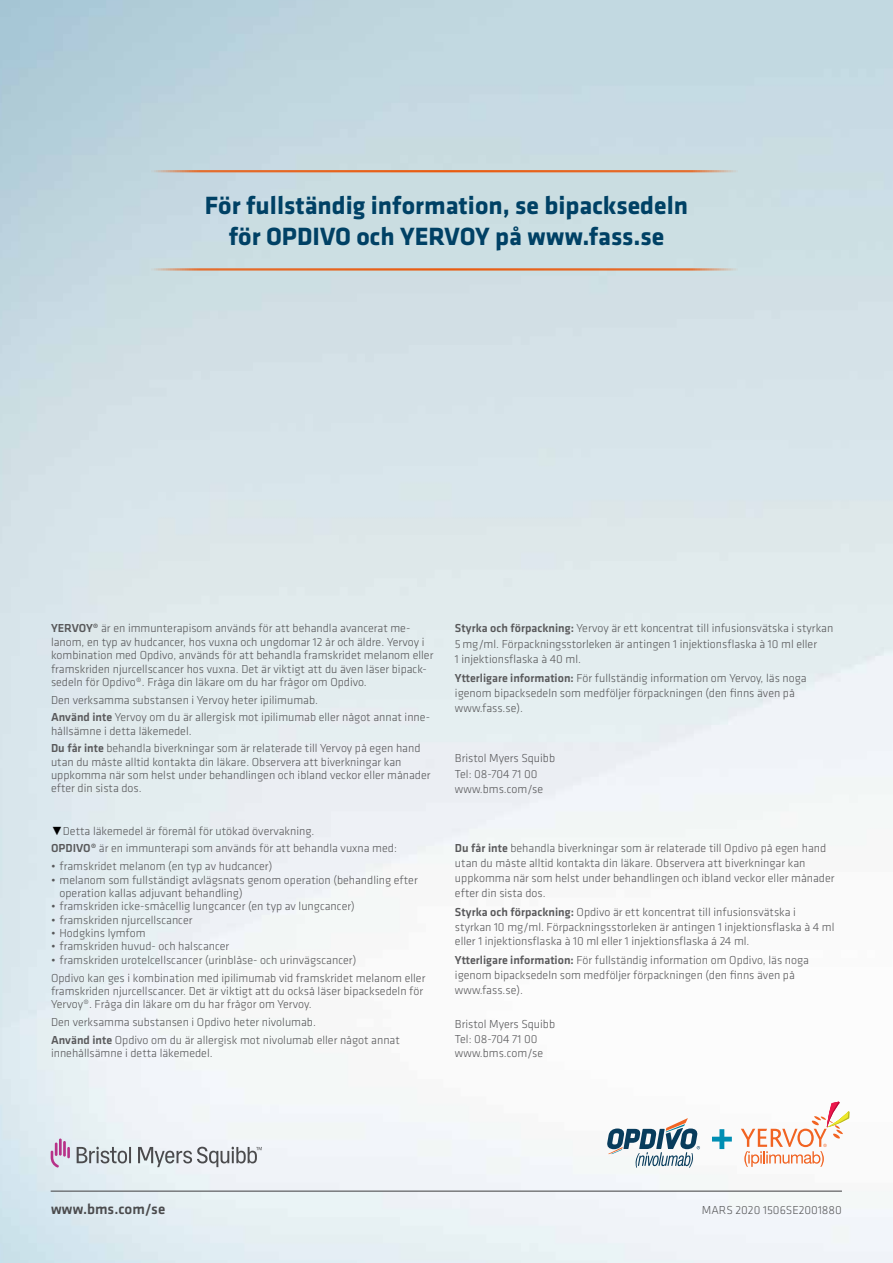
<style>
.page{position:relative;width:893px;height:1263px;background:#fff}
.page>*{position:absolute;margin:0;border:0;box-sizing:border-box;transform-origin:0 0}
.t1{font:700 25.8px/31px "Klavika";color:#004165;text-align:center}
.t2{font:500 15px "Klavika";color:#4b4b4d}
.t3{font:300 12px/13.4px "Klavika";color:#58585a}
.s1{font-weight:500}
.s2{font-family:"Times New Roman";font-weight:700;color:#000}
</style>
<div class="page">
<svg style="left:712px;top:1129px;width:20px;height:20px"></svg>
<svg style="left:607px;top:1118px;width:93px;height:50px"></svg>
<svg style="left:741px;top:1101px;width:108px;height:66px"></svg>
<svg style="left:51px;top:1138px;width:19px;height:29px"></svg>
<svg style="left:77px;top:1147px;width:185px;height:20px"></svg>
<hr style="left:51px;top:1190px;width:791px;height:2px;background:#4b4b4d">
<hr style="left:141px;top:170px;width:610px;height:2px;background:#e95b10">
<hr style="left:141px;top:268px;width:610px;height:3px;background:#e95b10">
<h1 class="t1" style="left:205px;top:189px;width:485px">För fullständig information, se bipacksedeln för OPDIVO och YERVOY på www.fass.se</h1>
<p class="t3" style="left:51px;top:622px;width:384px"><span class="s1">YERVOY®</span> är en immunterapisom används för att behandla avancerat me&shy;lanom, en typ av hudcancer, hos vuxna och ungdomar 12 år och äldre. Yervoy i kombination med Opdivo, används för att behandla framskridet melanom eller framskriden njurcellscancer hos vuxna. Det är viktigt att du även läser bipack&shy;sedeln för Opdivo®. Fråga din läkare om du har frågor om Opdivo.</p>
<p class="t3" style="left:51px;top:691px;width:380px;line-height:17.7px">Den verksamma substansen i Yervoy heter ipilimumab.<br><span class="s1">Använd inte</span> Yervoy om du är allergisk mot ipilimumab eller något annat inne-</p>
<p class="t3" style="left:51px;top:722px;width:371px;line-height:17.7px">hållsämne i detta läkemedel.<br><span class="s1">Du får inte</span> behandla biverkningar som är relaterade till Yervoy på egen hand</p>
<p class="t3" style="left:51px;top:755px;width:381px">utan du måste alltid kontakta din läkare. Observera att biverkningar kan uppkomma när som helst under behandlingen och ibland veckor eller månader efter din sista dos.</p>
<p class="t3" style="left:51px;top:822px;width:347px;line-height:17.7px"><span class="s2">▼</span>Detta läkemedel är föremål för utökad övervakning.<br><span class="s1">OPDIVO®</span> är en immunterapi som används för att behandla vuxna med:</p>
<p class="t3" style="left:51px;top:859px;width:223px">• framskridet melanom (en typ av hudcancer)</p>
<p class="t3" style="left:60px;top:873px;width:360px;text-indent:-9px">• melanom som fullständigt avlägsnats genom operation (behandling efter operation kallas adjuvant behandling)</p>
<p class="t3" style="left:51px;top:899px;width:305px">• framskriden icke-småcellig lungcancer (en typ av lungcancer)</p>
<p class="t3" style="left:51px;top:913px;width:143px">• framskriden njurcellscancer</p>
<p class="t3" style="left:51px;top:926px;width:96px">• Hodgkins lymfom</p>
<p class="t3" style="left:51px;top:940px;width:180px">• framskriden huvud- och halscancer</p>
<p class="t3" style="left:51px;top:951px;width:376px;line-height:17.7px">• framskriden urotelcellscancer (urinblåse- och urinvägscancer)<br>Opdivo kan ges i kombination med ipilimumab vid framskridet melanom eller</p>
<p class="t3" style="left:51px;top:984px;width:374px">framskriden njurcellscancer. Det är viktigt att du också läser bipacksedeln för<br>Yervoy®. Fråga din läkare om du har frågor om Yervoy.</p>
<p class="t3" style="left:51px;top:1013px;width:350px;line-height:17.7px">Den verksamma substansen i Opdivo heter nivolumab.<br><span class="s1">Använd inte</span> Opdivo om du är allergisk mot nivolumab eller något annat</p>
<p class="t3" style="left:51px;top:1046px;width:163px">innehållsämne i detta läkemedel.</p>
<p class="t3" style="left:455px;top:621px;width:380px;line-height:15.1px"><span class="s1">Styrka och förpackning:</span> Yervoy är ett koncentrat till infusionsvätska i styrkan<br>5mg/ml. Förpackningsstorleken är antingen 1 injektionsflaska à 10 ml eller<br>1 injektionsflaska à 40 ml.</p>
<p class="t3" style="left:455px;top:670px;width:353px;line-height:15.1px"><span class="s1">Ytterligare information:</span> För fullständig information om Yervoy, läs noga igenom bipacksedeln som medföljer förpackningen (den finns även på www.fass.se).</p>
<p class="t3" style="left:455px;top:750px;width:102px;line-height:15.9px">Bristol Myers Squibb<br>Tel: 08-704 71 00</p>
<p class="t3" style="left:455px;top:782px;width:90px">www.bms.com/se</p>
<p class="t3" style="left:455px;top:841px;width:381px;line-height:14.7px"><span class="s1">Du får inte</span> behandla biverkningar som är relaterade till Opdivo på egen hand utan du måste alltid kontakta din läkare. Observera att biverkningar kan uppkomma när som helst under behandlingen och ibland veckor eller månader efter din sista dos.</p>
<p class="t3" style="left:455px;top:904px;width:381px;line-height:14.7px"><span class="s1">Styrka och förpackning:</span> Opdivo är ett koncentrat till infusionsvätska i styrkan 10 mg/ml. Förpackningsstorleken är antingen 1 injektionsflaska à 4 ml eller 1 injektionsflaska à 10 ml eller 1 injektionsflaska á 24 ml.</p>
<p class="t3" style="left:455px;top:953px;width:355px;line-height:14.7px"><span class="s1">Ytterligare information:</span> För fullständig information om Opdivo, läs noga igenom bipacksedeln som medföljer förpackningen (den finns även på www.fass.se).</p>
<p class="t3" style="left:455px;top:1016px;width:102px;line-height:15.5px">Bristol Myers Squibb<br>Tel: 08-704 71 00</p>
<p class="t3" style="left:455px;top:1046px;width:90px">www.bms.com/se</p>
<p class="t2" style="left:51px;top:1198px;width:116px">www.bms.com/se</p>
<p class="t3" style="left:702px;top:1203px;width:142px">MARS 2020 1506SE2001880</p>
</div>
